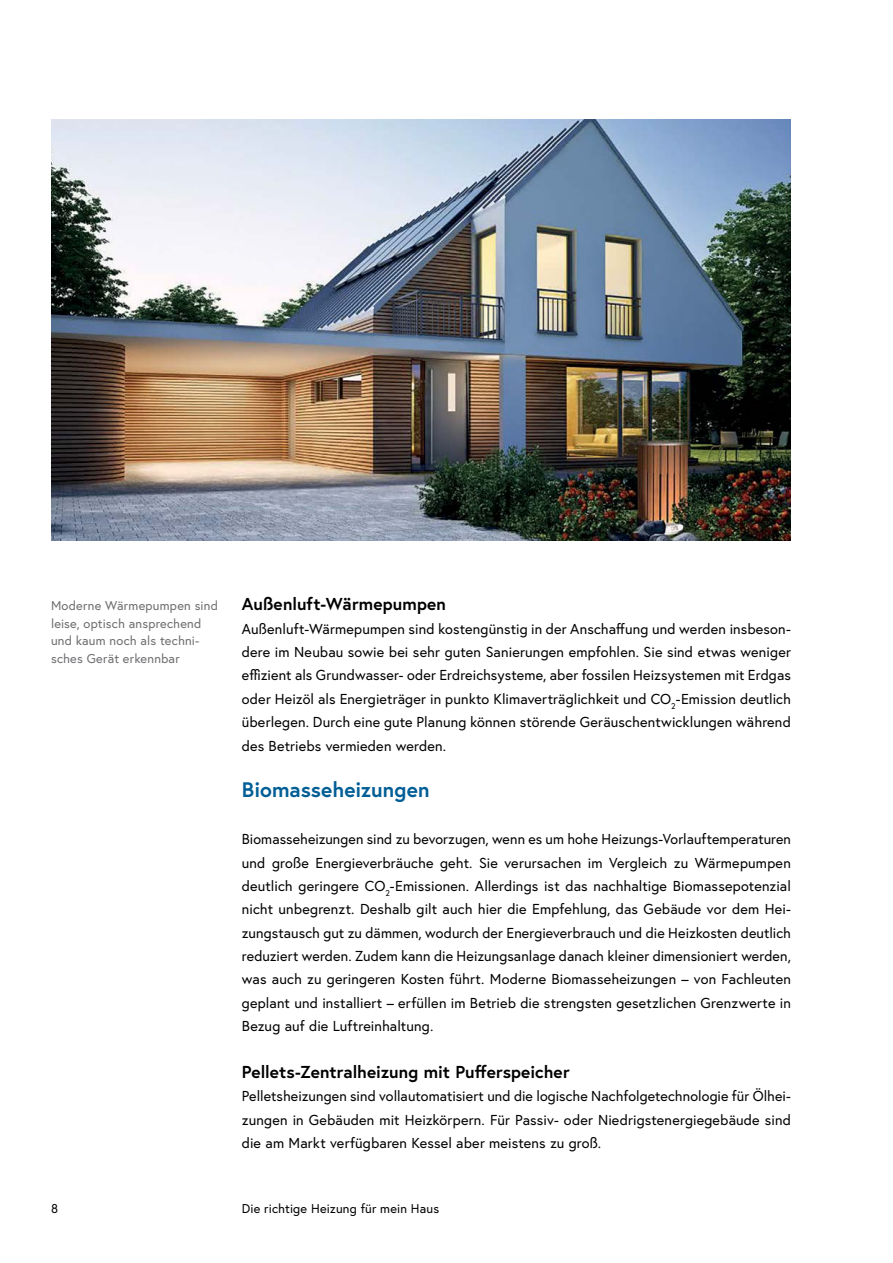
<style>
.page{position:relative;width:893px;height:1263px;background:#fff}
.page>*{position:absolute;margin:0;border:0;box-sizing:border-box;transform-origin:0 0}
.h2_ohne_Nummerierung{font:700 21px "Europa Austria";letter-spacing:.005em;color:#005e96}
.h3_ohne_Nummerierung{font:700 17.25px "Europa Austria";letter-spacing:.005em;color:#000}
.t1{font:14.4px/23.4px "Europa Austria";letter-spacing:.01em;color:#000;text-align:justify}
.t2{font:12.75px/17.5px "Europa Austria";letter-spacing:.02em;color:#6d6e71}
.t3{font:12.75px "Europa Austria";letter-spacing:.015em;color:#000}
</style>
<div class="page">
<img style="left:51px;top:119px;width:740px;height:421px">
<p class="t2" style="left:51px;top:597px;width:168px">Moderne Wärmepumpen sind leise, optisch ansprechend und kaum noch als techni&shy;sches Gerät erkennbar</p>
<h3 class="h3_ohne_Nummerierung" style="left:242px;top:592px;width:206px">Außenluft-Wärmepumpen</h3>
<p class="t1" style="left:242px;top:617px;width:551px">Außenluft-Wärmepumpen sind kostengünstig in der Anschaffung und werden insbeson&shy;dere im Neubau sowie bei sehr guten Sanierungen empfohlen. Sie sind etwas weniger effizient als Grundwasser- oder Erdreichsysteme, aber fossilen Heizsystemen mit Erdgas oder Heizöl als Energieträger in punkto Klimaverträglichkeit und CO<sub>2</sub>-Emission deutlich überlegen. Durch eine gute Planung können störende Geräuschentwicklungen während des Betriebs vermieden werden.</p>
<h2 class="h2_ohne_Nummerierung" style="left:242px;top:776px;width:189px">Biomasseheizungen</h2>
<p class="t1" style="left:242px;top:827px;width:551px">Biomasseheizungen sind zu bevorzugen, wenn es um hohe Heizungs-Vorlauftemperaturen und große Energieverbräuche geht. Sie verursachen im Vergleich zu Wärmepumpen deutlich geringere CO<sub>2</sub>-Emissionen. Allerdings ist das nachhaltige Biomassepotenzial nicht unbegrenzt. Deshalb gilt auch hier die Empfehlung, das Gebäude vor dem Hei&shy;zungstausch gut zu dämmen, wodurch der Energieverbrauch und die Heizkosten deutlich reduziert werden. Zudem kann die Heizungsanlage danach kleiner dimensioniert werden, was auch zu geringeren Kosten führt. Moderne Biomasseheizungen – von Fachleuten geplant und installiert – erfüllen im Betrieb die strengsten gesetzlichen Grenzwerte in Bezug auf die Luftreinhaltung.</p>
<h3 class="h3_ohne_Nummerierung" style="left:242px;top:1060px;width:329px">Pellets-Zentralheizung mit Pufferspeicher</h3>
<p class="t1" style="left:242px;top:1084px;width:551px">Pelletsheizungen sind vollautomatisiert und die logische Nachfolgetechnologie für Ölhei-</p>
<p class="t1" style="left:242px;top:1108px;width:551px">zungen in Gebäuden mit Heizkörpern. Für Passiv- oder Niedrigstenergiegebäude sind die am Markt verfügbaren Kessel aber meistens zu groß.</p>
<p class="t3" style="left:51px;top:1200px;width:9px">8</p>
<p class="t3" style="left:242px;top:1200px;width:199px">Die richtige Heizung für mein Haus</p>
</div>
